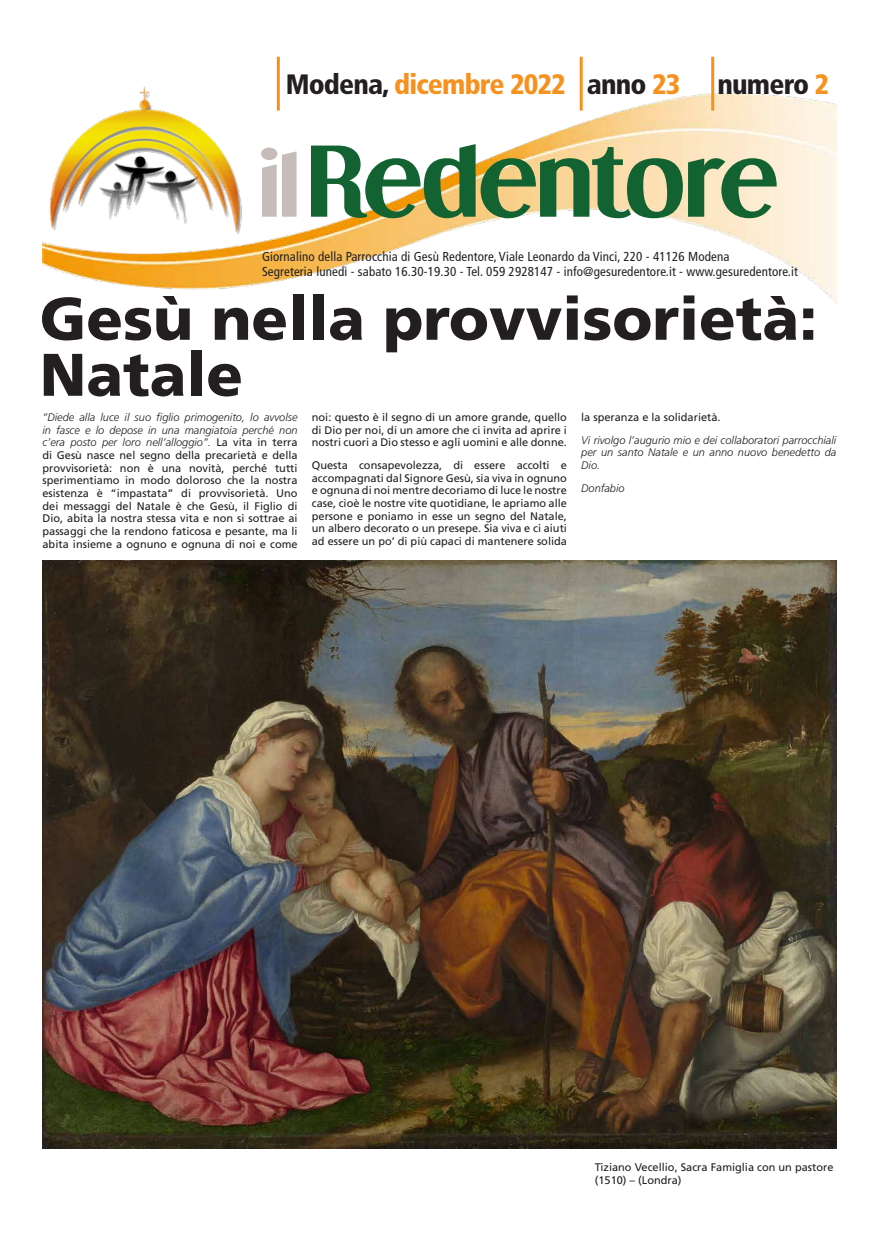
<style>
.page{position:relative;width:893px;height:1248px;background:#fff}
.page>*{position:absolute;margin:0;border:0;box-sizing:border-box;transform-origin:0 0}
.t1{font:700 89px "Dream Orphans";letter-spacing:-.02em;color:#136332;scale:1.3 1}
.t2{font:900 60px/56px "Frutiger LT Std";color:#231f20}
.t3{font:900 condensed 28px "Frutiger LT Std";letter-spacing:-.03em;color:#f6911e}
.t4{font:900 condensed 28px "Frutiger LT Std";letter-spacing:-.03em;color:#231f20}
.t5{font:condensed 13px/15.6px "Frutiger LT Std";letter-spacing:.01em;color:#231f20}
.t6{font:11px/12.6px "Frutiger LT Std";color:#231f20;text-align:justify}
.t7{font:italic 300 11px/12.7px "Frutiger LT Std";color:#231f20;text-align:justify}
.s1{color:#231f20}
.s2{color:#f6911e}
.s3{font-size:80px;color:#c6bdba}
.s4{font-weight:300;font-style:italic}
</style>
<div class="page">
<img style="left:43px;top:77px;width:793px;height:226px">
<img style="left:45px;top:83px;width:199px;height:154px">
<hr style="left:711px;top:57px;width:3px;height:54px;background:#f6911e">
<hr style="left:580px;top:57px;width:3px;height:54px;background:#f6911e">
<hr style="left:277px;top:57px;width:3px;height:54px;background:#f6911e">
<img style="left:43px;top:560px;width:793px;height:588px">
<h3 class="t3" style="left:286px;top:67px;width:396px"><span class="s1">Modena,</span> dicembre 2022 <span class="s1">anno</span> 23</h3>
<h3 class="t4" style="left:717px;top:67px;width:113px">numero <span class="s2">2</span></h3>
<h1 class="t1" style="left:258px;top:125px;width:402px"><span class="s3">il</span>Redentore</h1>
<p class="t5" style="left:262px;top:248px;width:537px">Giornalino della Parrocchia di Gesù Redentore, Viale Leonardo da Vinci, 220 - 41126 Modena<br>Segreteria lunedì - sabato 16.30-19.30 - Tel. 059 2928147 - info@gesuredentore.it - www.gesuredentore.it</p>
<h2 class="t2" style="left:40px;top:290px;width:779px">Gesù nella provvisorietà:<br>Natale</h2>
<p class="t6" style="left:43px;top:411px;width:257px"><span class="s4">“Diede alla luce il suo figlio primogenito, lo avvolse in fasce e lo depose in una mangiatoia perché non c’era posto per loro nell’alloggio”.</span> La vita in terra di Gesù nasce nel segno della precarietà e della provvisorietà: non è una novità, perché tutti sperimentiamo in modo doloroso che la nostra esistenza è “impastata” di provvisorietà. Uno dei messaggi del Natale è che Gesù, il Figlio di Dio, abita la nostra stessa vita e non si sottrae ai passaggi che la rendono faticosa e pesante, ma li abita insieme a ognuno e ognuna di noi e come</p>
<p class="t6" style="left:312px;top:411px;width:257px">noi: questo è il segno di un amore grande, quello di Dio per noi, di un amore che ci invita ad aprire i nostri cuori a Dio stesso e agli uomini e alle donne.</p>
<p class="t6" style="left:581px;top:411px;width:141px">la speranza e la solidarietà.</p>
<p class="t7" style="left:581px;top:434px;width:257px">Vi rivolgo l’augurio mio e dei collaboratori parrocchiali per un santo Natale e un anno nuovo benedetto da Dio.</p>
<p class="t7" style="left:581px;top:482px;width:45px">Donfabio</p>
<p class="t6" style="left:312px;top:459px;width:257px">Questa consapevolezza, di essere accolti e accompagnati dal Signore Gesù, sia viva in ognuno e ognuna di noi mentre decoriamo di luce le nostre case, cioè le nostre vite quotidiane, le apriamo alle persone e poniamo in esse un segno del Natale, un albero decorato o un presepe. Sia viva e ci aiuti ad essere un po’ di più capaci di mantenere solida</p>
<p class="t6" style="left:595px;top:1160px;width:240px">Tiziano Vecellio, Sacra Famiglia con un pastore (1510) – (Londra)</p>
</div>
